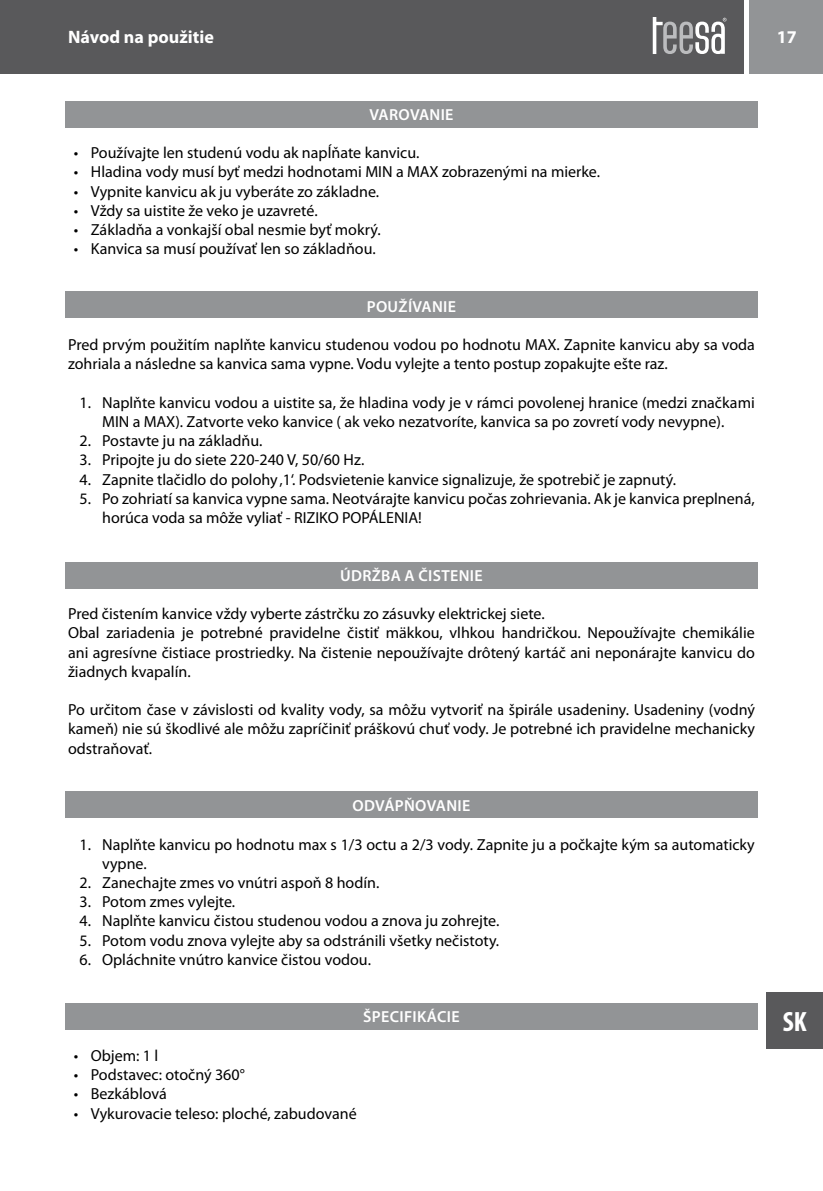
<style>
.page{position:relative;width:823px;height:1191px;background:#fff}
.page>*{position:absolute;margin:0;border:0;box-sizing:border-box;transform-origin:0 0}
.t1{font:700 condensed 28px "Myriad Pro";color:#fff}
.t2{font:700 18px "Myriad Pro";color:#fff}
.t3{font:16px/19.2px "Myriad Pro";color:#000}
.t4{font:600 16px "Myriad Pro";letter-spacing:.02em;color:#fff}
</style>
<div class="page">
<div style="left:748px;top:0;width:74px;height:74px;background:#929496"></div>
<div style="left:0;top:0;width:743px;height:74px;background:#59595b"></div>
<svg style="left:652px;top:17px;width:74px;height:37px"></svg>
<div style="left:765px;top:992px;width:57px;height:57px;background:#59595b"></div>
<div style="left:65px;top:101px;width:692px;height:27px;background:#929496"></div>
<div style="left:65px;top:292px;width:692px;height:26px;background:#929496"></div>
<div style="left:65px;top:562px;width:692px;height:27px;background:#929496"></div>
<div style="left:65px;top:791px;width:692px;height:26px;background:#929496"></div>
<div style="left:65px;top:1003px;width:692px;height:26px;background:#929496"></div>
<p class="t2" style="left:68px;top:30px;width:147px">Návod na použitie</p>
<p class="t2" style="left:776px;top:30px;width:21px">17</p>
<p class="t4" style="left:369px;top:105px;width:85px">VAROVANIE</p>
<p class="t3" style="left:74px;top:143px;width:347px">• Používajte len studenú vodu ak napĺňate kanvicu.</p>
<p class="t3" style="left:74px;top:162px;width:527px">• Hladina vody musí byť medzi hodnotami MIN a MAX zobrazenými na mierke.</p>
<p class="t3" style="left:74px;top:181px;width:307px">• Vypnite kanvicu ak ju vyberáte zo základne.</p>
<p class="t3" style="left:74px;top:200px;width:245px">• Vždy sa uistite že veko je uzavreté.</p>
<p class="t3" style="left:74px;top:220px;width:308px">• Základňa a vonkajší obal nesmie byť mokrý.</p>
<p class="t3" style="left:74px;top:239px;width:303px">• Kanvica sa musí používať len so základňou.</p>
<p class="t4" style="left:366px;top:297px;width:91px">POUŽÍVANIE</p>
<p class="t3" style="left:68px;top:335px;width:688px">Pred prvým použitím naplňte kanvicu studenou vodou po hodnotu MAX. Zapnite kanvicu aby sa voda zohriala a následne sa kanvica sama vypne. Vodu vylejte a tento postup zopakujte ešte raz.</p>
<p class="t3" style="left:79px;top:393px;width:676px;text-align:center">1. Naplňte kanvicu vodou a uistite sa, že hladina vody je v rámci povolenej hranice (medzi značkami<br>MIN a MAX). Zatvorte veko kanvice ( ak veko nezatvoríte, kanvica sa po zovretí vody nevypne).</p>
<p class="t3" style="left:79px;top:431px;width:184px">2. Postavte ju na základňu.</p>
<p class="t3" style="left:79px;top:451px;width:286px">3. Pripojte ju do siete 220-240 V, 50/60 Hz.</p>
<p class="t3" style="left:79px;top:470px;width:597px">4. Zapnite tlačidlo do polohy ‚1‘. Podsvietenie kanvice signalizuje, že spotrebič je zapnutý.</p>
<p class="t3" style="left:102px;top:489px;width:653px;text-indent:-23px">5. Po zohriatí sa kanvica vypne sama. Neotvárajte kanvicu počas zohrievania. Ak je kanvica preplnená, horúca voda sa môže vyliať - RIZIKO POPÁLENIA!</p>
<p class="t4" style="left:340px;top:566px;width:144px">ÚDRŽBA A ČISTENIE</p>
<p class="t3" style="left:68px;top:604px;width:688px">Pred čistením kanvice vždy vyberte zástrčku zo zásuvky elektrickej siete.<br>Obal zariadenia je potrebné pravidelne čistiť mäkkou, vlhkou handričkou. Nepoužívajte chemikálie ani agresívne čistiace prostriedky. Na čistenie nepoužívajte drôtený kartáč ani neponárajte kanvicu do žiadnych kvapalín.</p>
<p class="t3" style="left:68px;top:700px;width:688px;text-align:justify">Po určitom čase v závislosti od kvality vody, sa môžu vytvoriť na špirále usadeniny. Usadeniny (vodný kameň) nie sú škodlivé ale môžu zapríčiniť práškovú chuť vody. Je potrebné ich pravidelne mechanicky odstraňovať.</p>
<p class="t4" style="left:352px;top:796px;width:119px">ODVÁPŇOVANIE</p>
<p class="t3" style="left:102px;top:835px;width:653px;text-indent:-23px">1. Naplňte kanvicu po hodnotu max s 1/3 octu a 2/3 vody. Zapnite ju a počkajte kým sa automaticky vypne.</p>
<p class="t3" style="left:79px;top:873px;width:301px">2. Zanechajte zmes vo vnútri aspoň 8 hodín.</p>
<p class="t3" style="left:79px;top:892px;width:157px">3. Potom zmes vylejte.</p>
<p class="t3" style="left:79px;top:911px;width:421px">4. Naplňte kanvicu čistou studenou vodou a znova ju zohrejte.</p>
<p class="t3" style="left:79px;top:931px;width:421px">5. Potom vodu znova vylejte aby sa odstránili všetky nečistoty.</p>
<p class="t3" style="left:79px;top:950px;width:293px">6. Opláchnite vnútro kanvice čistou vodou.</p>
<p class="t4" style="left:363px;top:1007px;width:98px">ŠPECIFIKÁCIE</p>
<p class="t3" style="left:74px;top:1045px;width:86px">• Objem: 1 l</p>
<p class="t3" style="left:74px;top:1065px;width:172px">• Podstavec: otočný 360°</p>
<p class="t3" style="left:74px;top:1084px;width:95px">• Bezkáblová</p>
<p class="t3" style="left:74px;top:1103px;width:284px">• Vykurovacie teleso: ploché, zabudované</p>
<h1 class="t1" style="left:782px;top:1005px;width:25px">SK</h1>
</div>
